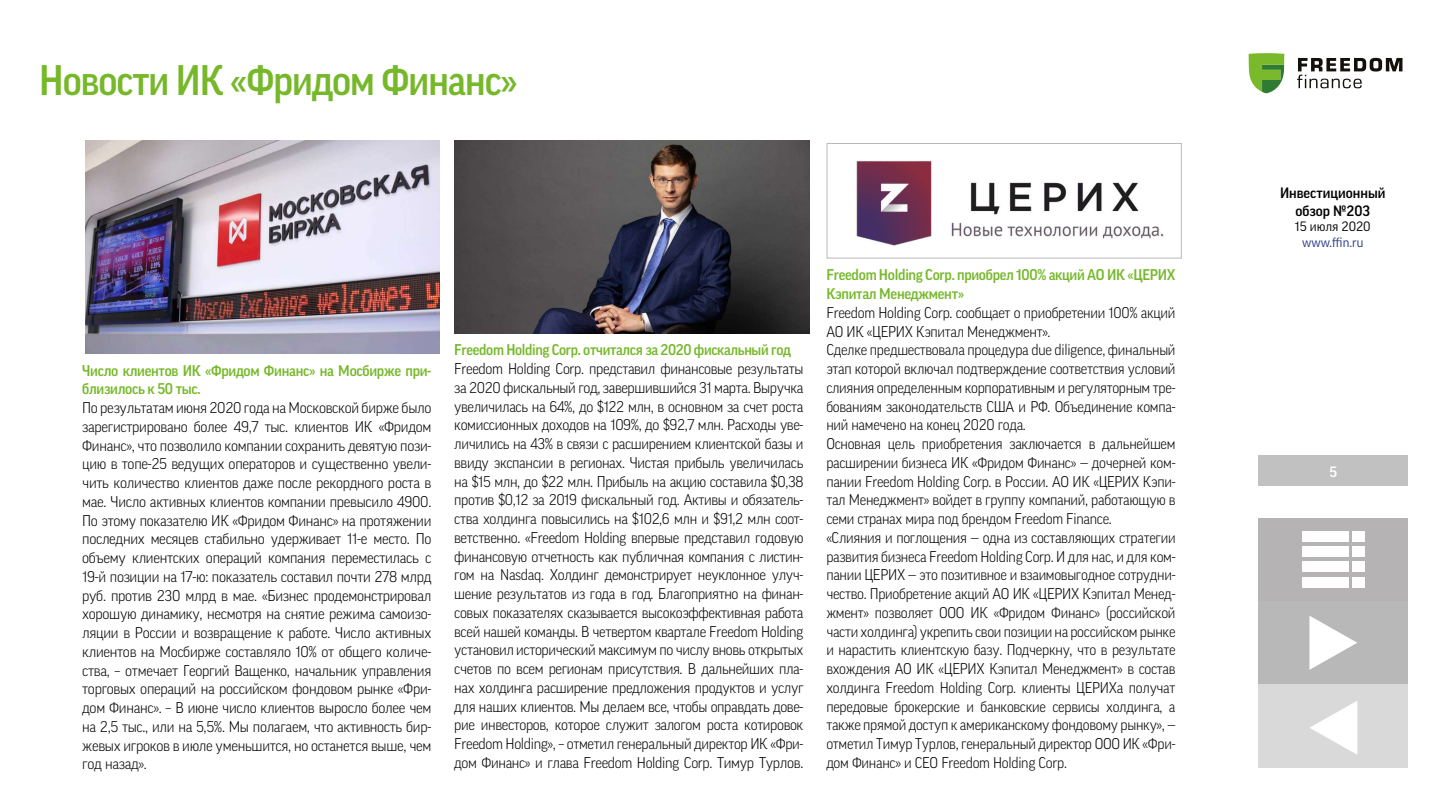
<style>
.page{position:relative;width:1440px;height:810px;background:#fff}
.page>*{position:absolute;margin:0;border:0;box-sizing:border-box;transform-origin:0 0}
.t1{font:500 41.25px "Good Pro";letter-spacing:-.025em;color:#76b82a;scale:.95 1}
.t2{font:300 15px/18.8px "Good Pro";letter-spacing:-.02em;color:#000;text-align:justify}
.t3{font:500 15px/18.8px "Good Pro";letter-spacing:-.02em;color:#76b82a}
.t4{font:500 14.48px/17.4px "Good Pro";color:#000;text-align:center}
.t5{font:500 14.48px "Good Pro";color:#fff}
.t6{font:13.05px "Good Pro";color:#283583}
.t7{font:13.05px "Good Pro";color:#000}
</style>
<div class="page">
<div style="left:1258px;top:456px;width:150px;height:30px;background:#c1c1c1"></div>
<svg style="left:1249px;top:53px;width:35px;height:40px"></svg>
<svg style="left:1297px;top:58px;width:105px;height:30px"></svg>
<div style="left:1259px;top:518px;width:149px;height:83px;background:#b5b3b3"></div>
<div style="left:1302px;top:531px;width:46px;height:11px;background:#fff"></div>
<div style="left:1352px;top:531px;width:13px;height:11px;background:#fff"></div>
<div style="left:1302px;top:547px;width:46px;height:10px;background:#fff"></div>
<div style="left:1352px;top:547px;width:13px;height:10px;background:#fff"></div>
<div style="left:1302px;top:562px;width:46px;height:10px;background:#fff"></div>
<div style="left:1352px;top:562px;width:13px;height:10px;background:#fff"></div>
<div style="left:1302px;top:577px;width:46px;height:11px;background:#fff"></div>
<div style="left:1352px;top:577px;width:13px;height:11px;background:#fff"></div>
<div style="left:1259px;top:601px;width:149px;height:83px;background:#b8b8b8"></div>
<svg style="left:1309px;top:616px;width:48px;height:54px"></svg>
<div style="left:1259px;top:684px;width:149px;height:83px;background:#d9d9d9"></div>
<svg style="left:1310px;top:701px;width:47px;height:54px"></svg>
<img style="left:85px;top:141px;width:355px;height:213px">
<img style="left:856px;top:161px;width:308px;height:85px">
<div style="left:827px;top:143px;width:355px;height:115px;border:1px solid #bababa"></div>
<img style="left:455px;top:141px;width:354px;height:192px">
<h1 class="t1" style="left:39px;top:57px;width:505px">Новости ИК «Фридом Финанс»</h1>
<p class="t3" style="left:82px;top:361px;width:351px">Число клиентов ИК «Фридом Финанс» на Мосбирже при&shy;близилось к 50 тыс.</p>
<p class="t2" style="left:82px;top:398px;width:351px">По результатам июня 2020 года на Московской бирже было зарегистрировано более 49,7 тыс. клиентов ИК «Фридом Финанс», что позволило компании сохранить девятую пози&shy;цию в топе-25 ведущих операторов и существенно увели&shy;чить количество клиентов даже после рекордного роста в мае. Число активных клиентов компании превысило 4900.<br>По этому показателю ИК «Фридом Финанс» на протяжении последних месяцев стабильно удерживает 11-е место. По объему клиентских операций компания переместилась с 19-й позиции на 17-ю: показатель составил почти 278 млрд руб. против 230 млрд в мае. «Бизнес продемонстрировал хорошую динамику, несмотря на снятие режима самоизо&shy;ляции в России и возвращение к работе. Число активных клиентов на Мосбирже составляло 10% от общего количе&shy;ства, – отмечает Георгий Ващенко, начальник управления торговых операций на российском фондовом рынке «Фри&shy;дом Финанс». – В июне число клиентов выросло более чем на 2,5 тыс., или на 5,5%. Мы полагаем, что активность бир&shy;жевых игроков в июле уменьшится, но останется выше, чем год назад».</p>
<p class="t3" style="left:454px;top:341px;width:338px">Freedom Holding Corp. отчитался за 2020 фискальный год</p>
<p class="t2" style="left:454px;top:359px;width:351px">Freedom Holding Corp. представил финансовые результаты за 2020 фискальный год, завершившийся 31 марта. Выручка увеличилась на 64%, до $122 млн, в основном за счет роста комиссионных доходов на 109%, до $92,7 млн. Расходы уве&shy;личились на 43% в связи с расширением клиентской базы и ввиду экспансии в регионах. Чистая прибыль увеличилась на $15 млн, до $22 млн. Прибыль на акцию составила $0,38 против $0,12 за 2019 фискальный год. Активы и обязатель&shy;ства холдинга повысились на $102,6 млн и $91,2 млн соот&shy;ветственно. «Freedom Holding впервые представил годовую финансовую отчетность как публичная компания с листин&shy;гом на Nasdaq. Холдинг демонстрирует неуклонное улуч&shy;шение результатов из года в год. Благоприятно на финан&shy;совых показателях сказывается высокоэффективная работа всей нашей команды. В четвертом квартале Freedom Holding установил исторический максимум по числу вновь открытых счетов по всем регионам присутствия. В дальнейших пла&shy;нах холдинга расширение предложения продуктов и услуг для наших клиентов. Мы делаем все, чтобы оправдать дове&shy;рие инвесторов, которое служит залогом роста котировок Freedom Holding», – отметил генеральный директор ИК «Фри&shy;дом Финанс» и глава Freedom Holding Corp. Тимур Турлов.</p>
<p class="t3" style="left:826px;top:266px;width:351px">Freedom Holding Corp. приобрел 100% акций АО ИК «ЦЕРИХ<br>Кэпитал Менеджмент»</p>
<p class="t2" style="left:826px;top:303px;width:351px;text-align:left">Freedom Holding Сorp. сообщает о приобретении 100% акций АО ИК «ЦЕРИХ Кэпитал Менеджмент».<br>Сделке предшествовала процедура due diligence, финальный этап которой включал подтверждение соответствия условий слияния определенным корпоративным и регуляторным тре&shy;бованиям законодательств США и РФ. Объединение компа&shy;ний намечено на конец 2020 года.<br>Основная цель приобретения заключается в дальнейшем расширении бизнеса ИК «Фридом Финанс» — дочерней ком&shy;пании Freedom Holding Сorp. в России. АО ИК «ЦЕРИХ Кэпи&shy;тал Менеджмент» войдет в группу компаний, работающую в семи странах мира под брендом Freedom Finance.<br>«Слияния и поглощения — одна из составляющих стратегии развития бизнеса Freedom Holding Corp. И для нас, и для ком&shy;пании ЦЕРИХ — это позитивное и взаимовыгодное сотрудни&shy;чество. Приобретение акций АО ИК «ЦЕРИХ Кэпитал Менед&shy;жмент» позволяет ООО ИК «Фридом Финанс» (российской части холдинга) укрепить свои позиции на российском рынке и нарастить клиентскую базу. Подчеркну, что в результате вхождения АО ИК «ЦЕРИХ Кэпитал Менеджмент» в состав холдинга Freedom Holding Corp. клиенты ЦЕРИХа получат передовые брокерские и банковские сервисы холдинга, а также прямой доступ к американскому фондовому рынку», — отметил Тимур Турлов, генеральный директор ООО ИК «Фри&shy;дом Финанс» и CEO Freedom Holding Corp.</p>
<p class="t4" style="left:1280px;top:185px;width:107px">Инвестиционный обзор №203</p>
<p class="t7" style="left:1295px;top:219px;width:77px">15 июля 2020</p>
<p class="t6" style="left:1302px;top:235px;width:63px">www.ffin.ru</p>
<p class="t5" style="left:1329px;top:463px;width:9px">5</p>
</div>
